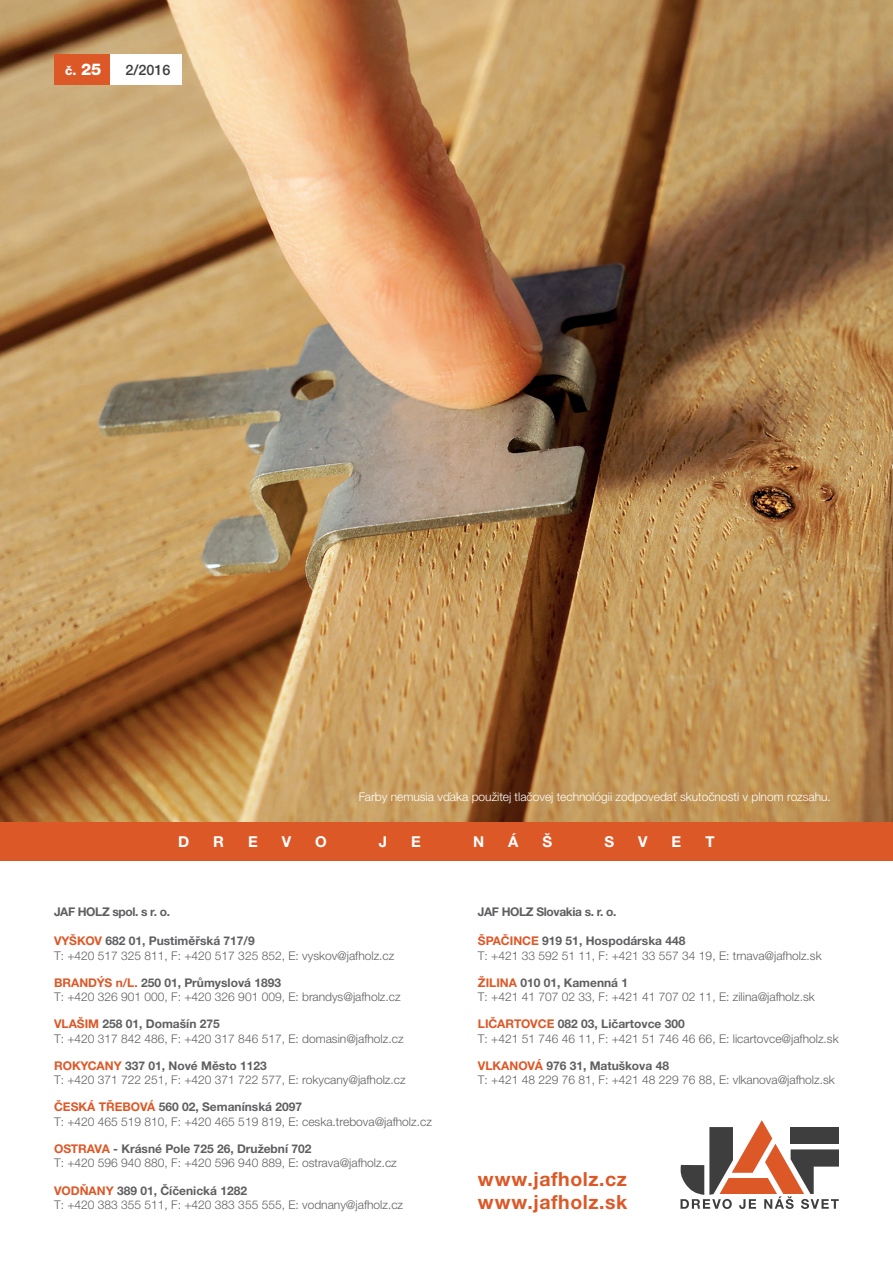
<style>
.page{position:relative;width:893px;height:1263px;background:#fff}
.page>*{position:absolute;margin:0;border:0;box-sizing:border-box;transform-origin:0 0}
.t1{font:700 19.5px/23.4px "Helvetica Neue LTW1 G";letter-spacing:.03em;color:#dd5827}
.t2{font:700 15px "Helvetica Neue LTW1 G";color:#fff}
.t3{font:500 14.4px "Helvetica Neue LTW1 G";color:#3e3e3f}
.t4{font:800 12.6px "Helvetica Neue LTW1 G";color:#fff}
.t5{font:300 12px/14.4px "Helvetica Neue LTW1 G";color:#5f5f62}
.t6{font:300 12px "Helvetica Neue LTW1 G";color:#fff}
.t7{font:700 12px "Helvetica Neue LTW1 G";letter-spacing:-.03em;color:#5f5f62}
.s1{font-size:16.2px}
.s2{font-weight:700;color:#dd5827}
.s3{font-weight:700}
</style>
<div class="page">
<img style="left:0;top:0;width:893px;height:823px">
<svg style="left:680px;top:1120px;width:159px;height:89px"></svg>
<div style="left:0;top:823px;width:893px;height:38px;background:#dd5827"></div>
<div style="left:54px;top:54px;width:56px;height:31px;background:#dd5827"></div>
<div style="left:110px;top:54px;width:72px;height:31px;background:#fff"></div>
<p class="t4" style="left:65px;top:63px;width:38px">č. <span class="s1">25</span></p>
<p class="t3" style="left:125px;top:61px;width:47px">2/2016</p>
<p class="t6" style="left:359px;top:789px;width:473px">Farby nemusia vďaka použitej tlačovej technológii zodpovedať skutočnosti v plnom rozsahu.</p>
<p class="t2" style="left:178px;top:832px;width:13px">D</p>
<p class="t2" style="left:213px;top:832px;width:12px">R</p>
<p class="t2" style="left:248px;top:832px;width:11px">E</p>
<p class="t2" style="left:282px;top:832px;width:11px">V</p>
<p class="t2" style="left:315px;top:832px;width:13px">O</p>
<p class="t2" style="left:379px;top:832px;width:10px">J</p>
<p class="t2" style="left:411px;top:832px;width:11px">E</p>
<p class="t2" style="left:473px;top:832px;width:13px">N</p>
<p class="t2" style="left:508px;top:832px;width:12px">Á</p>
<p class="t2" style="left:542px;top:832px;width:11px">Š</p>
<p class="t2" style="left:604px;top:832px;width:11px">S</p>
<p class="t2" style="left:638px;top:832px;width:11px">V</p>
<p class="t2" style="left:672px;top:832px;width:11px">E</p>
<p class="t2" style="left:705px;top:832px;width:11px">T</p>
<p class="t7" style="left:54px;top:904px;width:118px">JAF HOLZ spol. s r. o.</p>
<p class="t7" style="left:478px;top:904px;width:140px">JAF HOLZ Slovakia s. r. o.</p>
<p class="t5" style="left:54px;top:934px;width:342px"><span class="s2">VYŠKOV</span> <span class="s3">682 01, Pustiměřská 717/9<br></span>T: +420 517 325 811, F: +420 517 325 852, E: vyskov@jafholz.cz</p>
<p class="t5" style="left:54px;top:975px;width:348px"><span class="s2">BRANDÝS n/L.</span> <span class="s3">250 01, Průmyslová 1893<br></span>T: +420 326 901 000, F: +420 326 901 009, E: brandys@jafholz.cz</p>
<p class="t5" style="left:54px;top:1017px;width:351px"><span class="s2">VLAŠIM</span> <span class="s3">258 01, Domašín 275<br></span>T: +420 317 842 486, F: +420 317 846 517, E: domasin@jafholz.cz</p>
<p class="t5" style="left:54px;top:1058px;width:353px"><span class="s2">ROKYCANY</span> <span class="s3">337 01, Nové Město 1123<br></span>T: +420 371 722 251, F: +420 371 722 577, E: rokycany@jafholz.cz</p>
<p class="t5" style="left:54px;top:1100px;width:379px"><span class="s2">ČESKÁ TŘEBOVÁ</span> <span class="s3">560 02, Semanínská 2097<br></span>T: +420 465 519 810, F: +420 465 519 819, E: ceska.trebova@jafholz.cz</p>
<p class="t5" style="left:54px;top:1141px;width:344px"><span class="s2">OSTRAVA</span> <span class="s3">- Krásné Pole 725 26, Družební 702<br></span>T: +420 596 940 880, F: +420 596 940 889, E: ostrava@jafholz.cz</p>
<p class="t5" style="left:54px;top:1183px;width:351px"><span class="s2">VODŇANY</span> <span class="s3">389 01, Číčenická 1282<br></span>T: +420 383 355 511, F: +420 383 355 555, E: vodnany@jafholz.cz</p>
<p class="t5" style="left:478px;top:934px;width:345px"><span class="s2">ŠPAČINCE</span> <span class="s3">919 51, Hospodárska 448<br></span>T: +421 33 592 51 11, F: +421 33 557 34 19, E: trnava@jafholz.sk</p>
<p class="t5" style="left:478px;top:975px;width:338px"><span class="s2">ŽILINA</span> <span class="s3">010 01, Kamenná 1<br></span>T: +421 41 707 02 33, F: +421 41 707 02 11, E: zilina@jafholz.sk</p>
<p class="t5" style="left:478px;top:1017px;width:362px"><span class="s2">LIČARTOVCE</span> <span class="s3">082 03, Ličartovce 300<br></span>T: +421 51 746 46 11, F: +421 51 746 46 66, E: licartovce@jafholz.sk</p>
<p class="t5" style="left:478px;top:1058px;width:358px"><span class="s2">VLKANOVÁ</span> <span class="s3">976 31, Matuškova 48<br></span>T: +421 48 229 76 81, F: +421 48 229 76 88, E: vlkanova@jafholz.sk</p>
<h1 class="t1" style="left:478px;top:1167px;width:151px">www.jafholz.cz www.jafholz.sk</h1>
</div>
